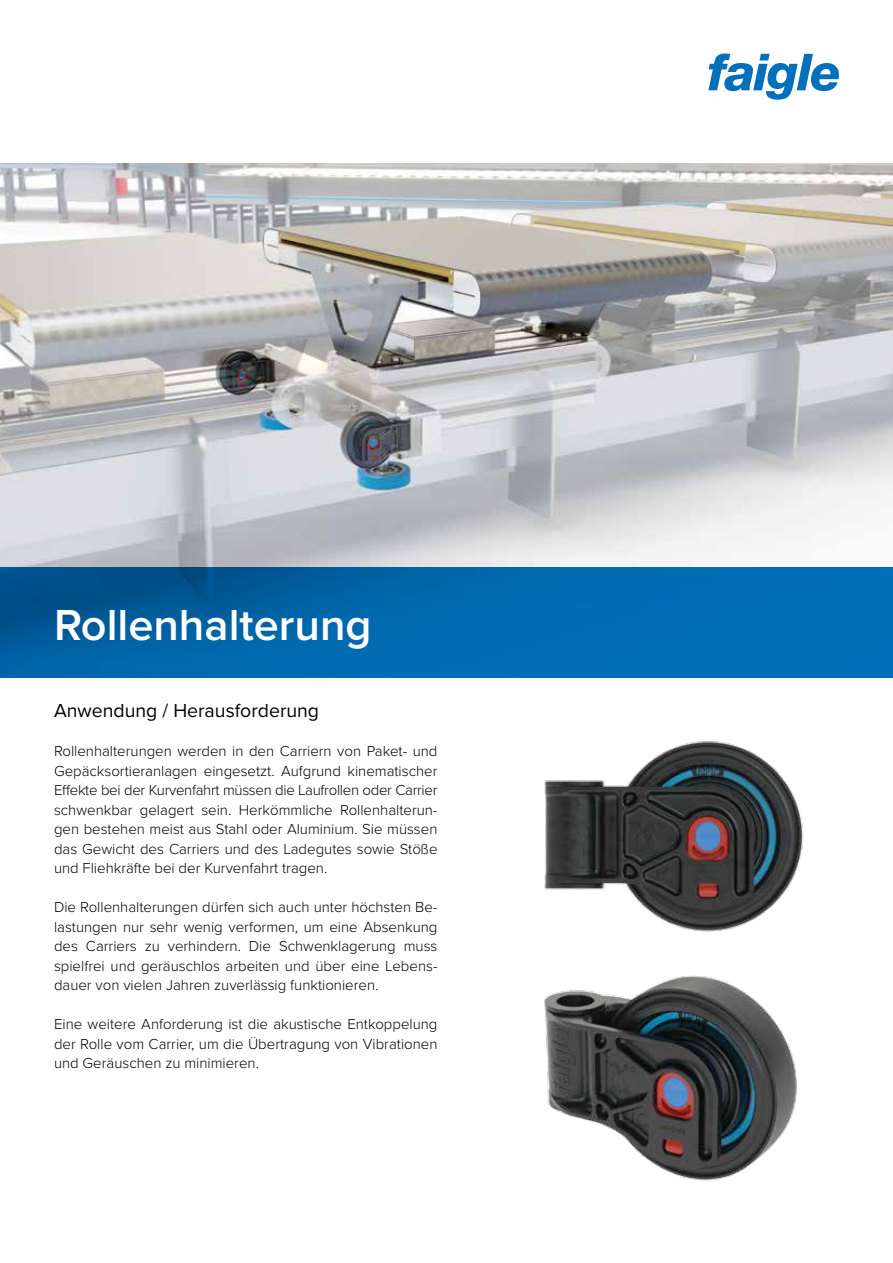
<style>
.page{position:relative;width:893px;height:1263px;background:#fff}
.page>*{position:absolute;margin:0;border:0;box-sizing:border-box;transform-origin:0 0}
.t1{font:600 45px "Proxima Nova";color:#fff}
.t2{font:19.5px "Proxima Nova";color:#000}
.t3{font:300 15px/19.5px "Proxima Nova";color:#000;text-align:justify}
</style>
<div class="page">
<svg style="left:708px;top:54px;width:131px;height:46px"></svg>
<img style="left:0;top:163px;width:893px;height:404px">
<img style="left:544px;top:741px;width:260px;height:191px">
<img style="left:544px;top:975px;width:253px;height:206px">
<svg style="left:0;top:567px;width:893px;height:111px;background:#0066ab"></svg>
<h1 class="t1" style="left:54px;top:592px;width:319px">Rollenhalterung</h1>
<h2 class="t2" style="left:54px;top:696px;width:267px">Anwendung / Herausforderung</h2>
<p class="t3" style="left:54px;top:740px;width:385px">Rollenhalterungen werden in den Carriern von Paket- und Gepäcksortieranlagen eingesetzt. Aufgrund kinematischer Effekte bei der Kurvenfahrt müssen die Laufrollen oder Carrier schwenkbar gelagert sein. Herkömmliche Rollenhalterun&shy;gen bestehen meist aus Stahl oder Aluminium. Sie müssen das Gewicht des Carriers und des Ladegutes sowie Stöße und Fliehkräfte bei der Kurvenfahrt tragen.</p>
<p class="t3" style="left:54px;top:896px;width:385px">Die Rollenhalterungen dürfen sich auch unter höchsten Be&shy;lastungen nur sehr wenig verformen, um eine Absenkung des Carriers zu verhindern. Die Schwenklagerung muss spielfrei und geräuschlos arbeiten und über eine Lebens&shy;dauer von vielen Jahren zuverlässig funktionieren.</p>
<p class="t3" style="left:54px;top:1013px;width:385px">Eine weitere Anforderung ist die akustische Entkoppelung der Rolle vom Carrier, um die Übertragung von Vibrationen und Geräuschen zu minimieren.</p>
</div>
